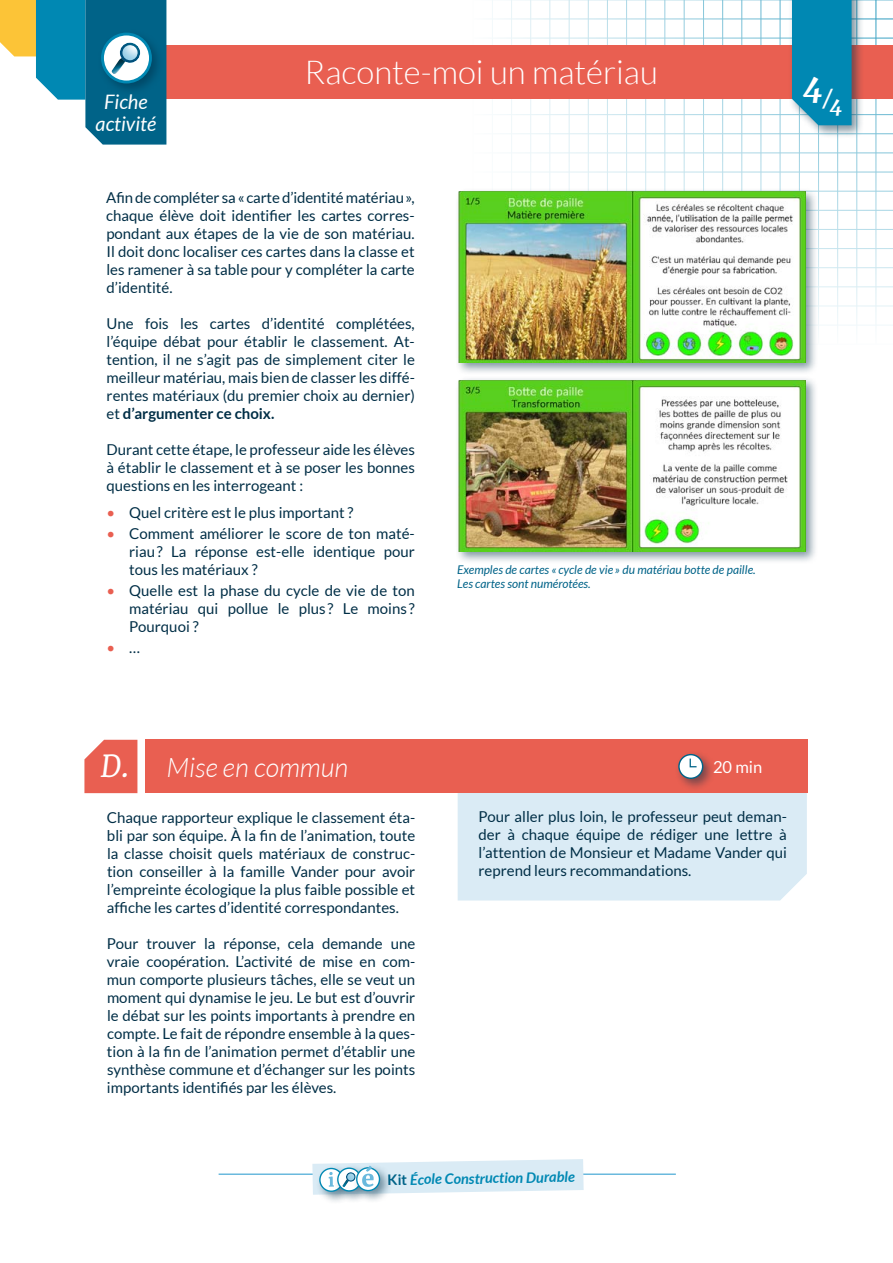
<style>
.page{position:relative;width:893px;height:1263px;background:#fff}
.page>*{position:absolute;margin:0;border:0;box-sizing:border-box;transform-origin:0 0}
.t1{font:300 33px "Lato";color:#fff}
.t2{font:italic 700 33px "Merriweather";color:#fff}
.t3{font:italic 300 27px "Lato";color:#fff}
.t4{font:italic 700 21px "Merriweather";color:#fff}
.t5{font:italic 19.95px "Lato";color:#fff}
.t6{font:16.5px "Lato";color:#fff}
.t7{font:15px/18px "Lato";color:#002e46;text-align:justify}
.t8{font:15px "Lato";color:#e95f51}
.t9{font:italic 700 14.55px "Lato";color:#0088b3}
.t10{font:italic 12px/14.4px "Lato";color:#006388}
.s1{font-weight:700}
.s2{color:#e95f51}
.s3{color:#002e46}
.s4{font-family:"Merriweather";font-weight:400;font-size:30px}
.s5{font-style:normal;color:#006388}
</style>
<div class="page">
<hr style="left:219px;top:1173px;width:457px;height:2px;background:#6ab9dd">
<div style="left:316px;top:1164px;width:40px;height:41px;background:#002e46;opacity:.5"></div>
<div style="left:333px;top:1164px;width:41px;height:40px;background:#002e46;opacity:.5"></div>
<div style="left:352px;top:1163px;width:41px;height:41px;background:#002e46;opacity:.5"></div>
<svg style="left:312px;top:1159px;width:272px;height:38px"></svg>
<div style="left:129px;top:45px;width:764px;height:54px;background:#e95f51"></div>
<div style="left:788px;top:0;width:76px;height:138px;background:#002e46;opacity:.5"></div>
<div style="left:792px;top:0;width:60px;height:125px;background:#0088b3"></div>
<svg style="left:0;top:0;width:166px;height:145px"></svg>
<div style="left:458px;top:793px;width:349px;height:107px;background:#daebf5"></div>
<div style="left:145px;top:740px;width:663px;height:53px;background:#e95f51"></div>
<svg style="left:84px;top:740px;width:53px;height:53px;background:#ea6b5e"></svg>
<div style="left:675px;top:750px;width:41px;height:42px;background:#002e46;opacity:.5"></div>
<div style="left:679px;top:755px;width:24px;height:23px;background:#fff;border-radius:50%"></div>
<div style="left:678px;top:754px;width:25px;height:25px;border:1px solid #006388;border-radius:50%"></div>
<svg style="left:689px;top:757px;width:9px;height:11px"></svg>
<div style="left:454px;top:187px;width:364px;height:188px;background:#002e46;opacity:.5"></div>
<img style="left:459px;top:191px;width:346px;height:172px">
<div style="left:454px;top:376px;width:364px;height:188px;background:#002e46;opacity:.5"></div>
<img style="left:459px;top:380px;width:346px;height:171px">
<h1 class="t1" style="left:305px;top:55px;width:355px">Raconte-moi un matériau</h1>
<h1 class="t2" style="left:803px;top:63px;width:31px">4<sub>/</sub></h1>
<h3 class="t5" style="left:104px;top:90px;width:45px">Fiche</h3>
<h3 class="t4" style="left:830px;top:90px;width:14px">4</h3>
<h3 class="t5" style="left:96px;top:113px;width:62px">activité</h3>
<p class="t7" style="left:106px;top:189px;width:310px">Afin de compléter sa «carte d’identité matériau», chaque élève doit identifier les cartes corres&shy;pondant aux étapes de la vie de son matériau.<br>Il doit donc localiser ces cartes dans la classe et les ramener à sa table pour y compléter la carte d’identité.</p>
<p class="t7" style="left:106px;top:315px;width:310px">Une fois les cartes d’identité complétées, l’équipe débat pour établir le classement. At&shy;tention, il ne s’agit pas de simplement citer le meilleur matériau, mais bien de classer les diffé&shy;rentes matériaux (du premier choix au dernier) et <span class="s1">d’argumenter ce choix.</span></p>
<p class="t7" style="left:107px;top:441px;width:310px">Durant cette étape, le professeur aide les élèves à établir le classement et à se poser les bonnes questions en les interrogeant :</p>
<p class="t7" style="left:107px;top:504px;width:248px"><span class="s2">•</span> Quel critère est le plus important ?</p>
<p class="t7" style="left:129px;top:525px;width:287px;text-indent:-23px"><span class="s2">•</span> Comment améliorer le score de ton maté&shy;riau? La réponse est-elle identique pour tous les matériaux ?</p>
<p class="t7" style="left:129px;top:582px;width:287px;text-indent:-23px"><span class="s2">•</span> Quelle est la phase du cycle de vie de ton matériau qui pollue le plus ? Le moins ?<br>Pourquoi ?</p>
<p class="t8" style="left:107px;top:640px;width:35px">• <span class="s3">…</span></p>
<p class="t10" style="left:457px;top:562px;width:300px">Exemples de cartes « cycle de vie » du matériau botte de paille.<br>Les cartes sont numérotées.</p>
<h2 class="t3" style="left:100px;top:753px;width:249px"><span class="s4">D.</span> Mise en commun</h2>
<p class="t6" style="left:713px;top:758px;width:51px">20 min</p>
<p class="t7" style="left:107px;top:808px;width:310px">Chaque rapporteur explique le classement éta&shy;bli par son équipe. À la fin de l’animation, toute la classe choisit quels matériaux de construc&shy;tion conseiller à la famille Vander pour avoir l’empreinte écologique la plus faible possible et affiche les cartes d’identité correspondantes.</p>
<p class="t7" style="left:107px;top:934px;width:310px">Pour trouver la réponse, cela demande une vraie coopération. L’activité de mise en com&shy;mun comporte plusieurs tâches, elle se veut un moment qui dynamise le jeu. Le but est d’ouvrir le débat sur les points importants à prendre en compte. Le fait de répondre ensemble à la ques&shy;tion à la fin de l’animation permet d’établir une synthèse commune et d’échanger sur les points importants identifiés par les élèves.</p>
<p class="t7" style="left:479px;top:808px;width:310px">Pour aller plus loin, le professeur peut deman&shy;der à chaque équipe de rédiger une lettre à l’attention de Monsieur et Madame Vander qui reprend leurs recommandations.</p>
<p class="t9" style="left:387px;top:1171px;width:189px;rotate:-1deg"><span class="s5">Kit</span> École Construction Durable</p>
</div>
